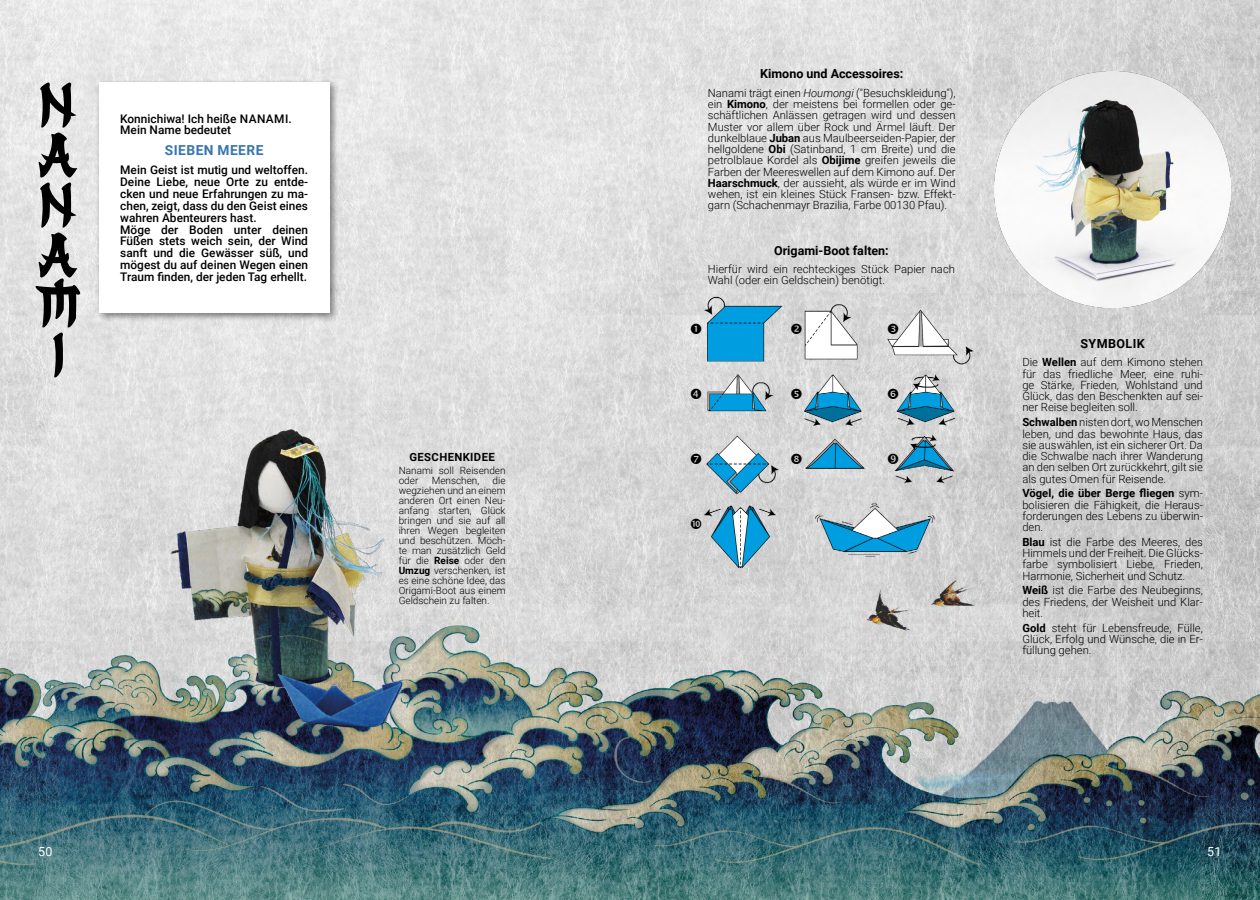
<style>
.page{position:relative;width:1260px;height:900px;background:#fff}
.page>*{position:absolute;margin:0;border:0;box-sizing:border-box;transform-origin:0 0}
.t1{font:700 13.75px "Roboto";letter-spacing:.035em;color:#3775af}
.t2{font:700 12.5px "Roboto";color:#000}
.t3{font:700 12.5px "Roboto";letter-spacing:.035em;color:#000}
.t4{font:12.5px "Roboto";color:#fff}
.t5{font:500 11.88px/11.9px "Roboto";color:#000}
.t6{font:300 11.25px/11.2px "Roboto";color:#000;text-align:justify}
.t7{font:700 11.25px "Roboto";letter-spacing:.035em;color:#000}
.t8{font:300 10px/10px "Roboto";color:#000}
.s1{font-weight:700}
.s2{font-style:italic}
</style>
<div class="page">
<img style="left:0;top:0;width:1260px;height:900px">
<div style="left:94px;top:78px;width:245px;height:244px;background:#000;opacity:.5"></div>
<div style="left:99px;top:82px;width:230px;height:231px;background:#fff"></div>
<img style="left:183px;top:372px;width:111px;height:31px">
<img style="left:995px;top:71px;width:236px;height:236px">
<svg style="left:36px;top:82px;width:45px;height:296px;background:#9c9c9c"></svg>
<img style="left:704px;top:296px;width:269px;height:271px">
<svg style="left:691px;top:324px;width:10px;height:10px"></svg>
<svg style="left:791px;top:324px;width:11px;height:10px"></svg>
<svg style="left:888px;top:324px;width:10px;height:10px"></svg>
<svg style="left:691px;top:389px;width:10px;height:10px"></svg>
<svg style="left:791px;top:389px;width:11px;height:10px"></svg>
<svg style="left:888px;top:389px;width:10px;height:10px"></svg>
<svg style="left:691px;top:454px;width:10px;height:10px"></svg>
<svg style="left:791px;top:454px;width:11px;height:10px"></svg>
<svg style="left:888px;top:454px;width:10px;height:10px"></svg>
<svg style="left:691px;top:519px;width:10px;height:10px"></svg>
<p class="t5" style="left:120px;top:112px;width:172px">Konnichiwa! Ich heiße NANAMI.<br>Mein Name bedeutet</p>
<p class="t1" style="left:165px;top:141px;width:100px">SIEBEN MEERE</p>
<p class="t5" style="left:120px;top:164px;width:189px">Mein Geist ist mutig und weltoffen.<br>Deine Liebe, neue Orte zu entde&shy;cken und neue Erfahrungen zu ma&shy;chen, zeigt, dass du den Geist eines wahren Abenteurers hast.</p>
<p class="t5" style="left:120px;top:223px;width:189px;text-align:justify">Möge der Boden unter deinen Füßen stets weich sein, der Wind sanft und die Gewässer süß, und mögest du auf deinen Wegen einen Traum finden, der jeden Tag erhellt.</p>
<p class="t7" style="left:410px;top:449px;width:87px">GESCHENKIDEE</p>
<p class="t8" style="left:399px;top:465px;width:108px">Nanami soll Reisenden oder</p>
<p class="t8" style="left:399px;top:475px;width:108px;text-align:justify;text-indent:94px">die wegziehen und an einem anderen Ort einen Neu&shy;anfang starten, Glück bringen und sie auf all ihren Wegen begleiten und beschützen. Möch&shy;te man zusätzlich Geld für die <span class="s1">Reise</span> oder den <span class="s1">Umzug</span> verschenken, ist es eine schöne Idee, das Origami-Boot aus einem Geldschein zu falten.</p>
<p class="t8" style="left:432px;top:475px;width:49px">Menschen,</p>
<p class="t2" style="left:760px;top:65px;width:145px">Kimono und Accessoires:</p>
<p class="t6" style="left:708px;top:87px;width:249px">Nanami trägt einen <span class="s2">Houmongi</span> ("Besuchskleidung"), ein <span class="s1">Kimono</span>, der meistens bei formellen oder ge&shy;schäftlichen Anlässen getragen wird und dessen Muster vor allem über Rock und Ärmel läuft. Der dunkelblaue <span class="s1">Juban</span> aus Maulbeerseiden-Papier, der hellgoldene <span class="s1">Obi</span> (Satinband, 1 cm Breite) und die petrolblaue Kordel als <span class="s1">Obijime</span> greifen jeweils die Farben der Meereswellen auf dem Kimono auf. Der <span class="s1">Haarschmuck</span>, der aussieht, als würde er im Wind wehen, ist ein kleines Stück Fransen- bzw. Effekt&shy;garn (Schachenmayr Brazilia, Farbe 00130 Pfau).</p>
<p class="t2" style="left:774px;top:241px;width:116px">Origami-Boot falten:</p>
<p class="t6" style="left:708px;top:263px;width:249px">Hierfür wird ein rechteckiges Stück Papier nach<br>Wahl (oder ein Geldschein) benötigt.</p>
<p class="t3" style="left:1080px;top:335px;width:66px">SYMBOLIK</p>
<p class="t6" style="left:1022px;top:356px;width:182px">Die <span class="s1">Wellen</span> auf dem Kimono stehen für das friedliche Meer, eine ruhi&shy;ge Stärke, Frieden, Wohlstand und Glück, das den Beschenkten auf sei&shy;ner Reise begleiten soll.</p>
<p class="t6" style="left:1022px;top:416px;width:182px"><span class="s1">Schwalben</span> nisten dort, wo Menschen leben, und das bewohnte Haus, das sie auswählen, ist ein sicherer Ort. Da die Schwalbe nach ihrer Wanderung an den selben Ort zurückkehrt, gilt sie als gutes Omen für Reisende.</p>
<p class="t6" style="left:1022px;top:487px;width:182px"><span class="s1">Vögel, die über Berge fliegen</span> sym&shy;bolisieren die Fähigkeit, die Heraus&shy;forderungen des Lebens zu überwin&shy;den.</p>
<p class="t6" style="left:1022px;top:536px;width:182px"><span class="s1">Blau</span> ist die Farbe des Meeres, des Himmels und der Freiheit. Die Glücks&shy;farbe symbolisiert Liebe, Frieden, Harmonie, Sicherheit und Schutz.</p>
<p class="t6" style="left:1022px;top:584px;width:182px"><span class="s1">Weiß</span> ist die Farbe des Neubeginns, des Friedens, der Weisheit und Klar&shy;heit.</p>
<p class="t6" style="left:1022px;top:622px;width:182px"><span class="s1">Gold</span> steht für Lebensfreude, Fülle, Glück, Erfolg und Wünsche, die in Er&shy;füllung gehen.</p>
<p class="t4" style="left:38px;top:843px;width:16px">50</p>
<p class="t4" style="left:1207px;top:843px;width:16px">51</p>
</div>
